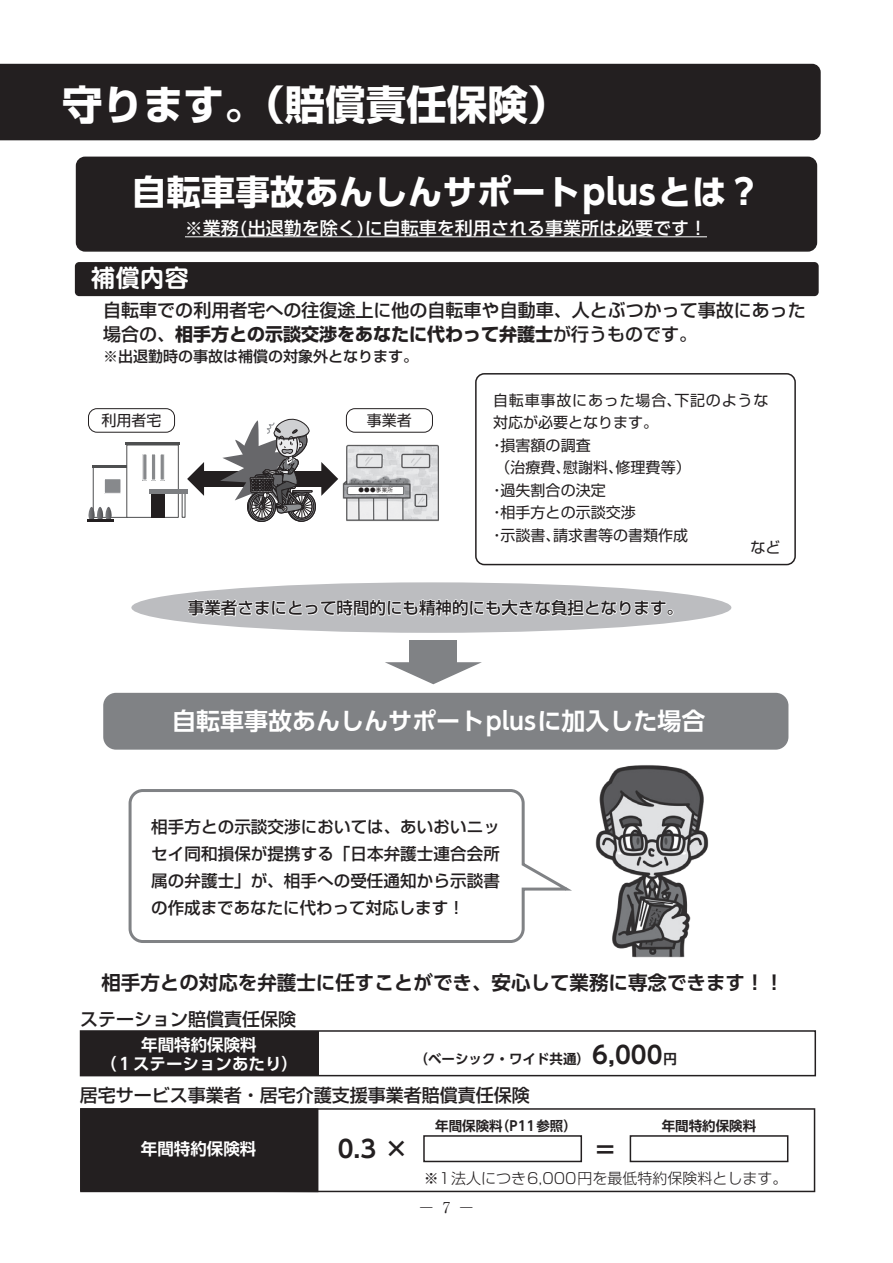
<style>
.page{position:relative;width:893px;height:1263px;background:#fff}
.page>*{position:absolute;margin:0;border:0;box-sizing:border-box;transform-origin:0 0}
.t1{font:700 40.5px "Shin Go Pro";color:#fff}
.t2{font:700 34.5px "UD Shin Go Pro";color:#fff}
.t3{font:700 24px "UD Shin Go Pro De";color:#fff}
.t4{font:700 24px "UD Shin Go Pro De";color:#231f20}
.t5{font:700 24px "Shin M Go Pro De";color:#fff}
.t6{font:700 19.5px "UD Shin Go Pro De";color:#231f20}
.t7{font:500 18px/24px "Shin Go Pro";color:#231f20}
.t8{font:500 18px "UD Shin Go Pro";color:#fff}
.t9{font:500 16.5px/27px "Shin Go Pro";color:#231f20;text-align:justify}
.t10{font:700 16.5px/19.5px "UD Shin Go Pro De";color:#fff;text-align:center}
.t11{font:15px "Shin Go Pro";color:#231f20}
.t12{font:300 15px "Shin Go Pro";color:#231f20}
.t13{font:500 15px "Shin Go Pro";color:#231f20}
.t14{font:15px "Shin Go Pro";letter-spacing:.055em;color:#231f20}
.t15{font:300 15px "Ryumin Pro";color:#231f20;scale:1.5 1}
.t16{font:700 13.5px "UD Shin Go Pro De";color:#231f20}
.t17{font:5.55px "Jun 201 Pro";color:#231f20}
.s1{font-weight:700}
.s2{font-size:24px}
</style>
<div class="page">
<div style="left:0;top:64px;width:821px;height:76px;background:#231f20"></div>
<div style="left:75px;top:262px;width:744px;height:34px;background:#231f20;border-radius:4px"></div>
<div style="left:77px;top:157px;width:739px;height:94px;background:#231f20;border-radius:9px"></div>
<div style="left:76px;top:157px;width:741px;height:95px;border:2px solid #231f20;border-radius:9px"></div>
<hr style="left:185px;top:236px;width:522px;height:1px;background:#fff">
<div style="left:80px;top:1030px;width:736px;height:46px;border:2px solid #231f20"></div>
<div style="left:81px;top:1031px;width:238px;height:45px;background:#231f20"></div>
<svg style="left:80px;top:1108px;width:735px;height:84px"></svg>
<div style="left:630px;top:1135px;width:158px;height:27px;border:2px solid #231f20"></div>
<div style="left:423px;top:1135px;width:159px;height:27px;border:2px solid #231f20"></div>
<div style="left:131px;top:582px;width:600px;height:51px;background:#bcbdc0;border-radius:50%"></div>
<div style="left:196px;top:471px;width:131px;height:15px;background:#231f20"></div>
<svg style="left:187px;top:462px;width:17px;height:34px"></svg>
<div style="left:409px;top:640px;width:48px;height:29px;background:#808285"></div>
<svg style="left:385px;top:662px;width:97px;height:22px"></svg>
<div style="left:93px;top:467px;width:39px;height:51px;border:1px solid #4e4f50"></div>
<div style="left:104px;top:479px;width:17px;height:14px;background:#87898c"></div>
<div style="left:104px;top:478px;width:17px;height:16px;border:1px solid #fff"></div>
<hr style="left:92px;top:465px;width:38px;height:3px;background:#4e4f50">
<div style="left:127px;top:445px;width:51px;height:72px;background:#fff"></div>
<div style="left:126px;top:445px;width:53px;height:73px;border:1px solid #4e4f50"></div>
<hr style="left:143px;top:454px;width:4px;height:26px;background:#87898c">
<div style="left:142px;top:454px;width:5px;height:26px;border:1px solid #fff"></div>
<div style="left:151px;top:454px;width:5px;height:26px;background:#87898c"></div>
<div style="left:151px;top:454px;width:5px;height:26px;border:1px solid #fff"></div>
<hr style="left:160px;top:454px;width:4px;height:26px;background:#87898c">
<div style="left:160px;top:454px;width:5px;height:26px;border:1px solid #fff"></div>
<div style="left:151px;top:491px;width:13px;height:27px;background:#231f20"></div>
<hr style="left:149px;top:490px;width:38px;height:4px;background:#7c7e81">
<hr style="left:125px;top:442px;width:55px;height:3px;background:#4e4f50">
<svg style="left:88px;top:507px;width:24px;height:12px"></svg>
<hr style="left:87px;top:519px;width:26px;height:2px;background:#231f20">
<img style="left:338px;top:430px;width:101px;height:92px">
<div style="left:349px;top:487px;width:54px;height:6px;background:#fff"></div>
<div style="left:88px;top:408px;width:87px;height:25px;border:1px solid #231f20;border-radius:9px"></div>
<div style="left:346px;top:408px;width:87px;height:25px;border:1px solid #231f20;border-radius:9px"></div>
<div style="left:475px;top:373px;width:321px;height:192px;border:2px solid #231f20;border-radius:9px"></div>
<svg style="left:187px;top:538px;width:487px;height:79px"></svg>
<img style="left:595px;top:765px;width:114px;height:193px">
<svg style="left:128px;top:789px;width:442px;height:154px"></svg>
<div style="left:103px;top:693px;width:685px;height:57px;background:#808285;border-radius:13px"></div>
<svg style="left:220px;top:418px;width:118px;height:104px"></svg>
<h1 class="t1" style="left:-19px;top:72px;width:589px">　　守ります。（賠償責任保険）</h1>
<h2 class="t2" style="left:132px;top:164px;width:631px">自転車事故あんしんサポートplusとは？</h2>
<p class="t8" style="left:185px;top:214px;width:523px">※業務(出退勤を除く)に自転車を利用される事業所は必要です！</p>
<h3 class="t5" style="left:91px;top:259px;width:99px">補償内容</h3>
<p class="t7" style="left:103px;top:296px;width:704px">自転車での利用者宅への往復途上に他の自転車や自動車、人とぶつかって事故にあった場合の、<span class="s1">相手方との示談交渉をあなたに代わって弁護士</span>が行うものです。</p>
<p class="t13" style="left:103px;top:344px;width:316px">※出退勤時の事故は補償の対象外となります。</p>
<p class="t11" style="left:102px;top:408px;width:61px">利用者宅</p>
<p class="t11" style="left:367px;top:408px;width:47px">事業者</p>
<p class="t17" style="left:358px;top:486px;width:36px">●●●事業所</p>
<p class="t14" style="left:493px;top:388px;width:277px">自転車事故にあった場合、下記のような</p>
<p class="t11" style="left:493px;top:410px;width:166px">対応が必要となります。</p>
<p class="t11" style="left:489px;top:433px;width:103px">・損害額の調査</p>
<p class="t11" style="left:496px;top:455px;width:196px">（治療費、慰謝料、修理費等）</p>
<p class="t11" style="left:489px;top:478px;width:118px">・過失割合の決定</p>
<p class="t11" style="left:489px;top:500px;width:148px">・相手方との示談交渉</p>
<p class="t11" style="left:489px;top:523px;width:200px">・示談書、請求書等の書類作成</p>
<p class="t11" style="left:751px;top:535px;width:32px">など</p>
<p class="t9" style="left:188px;top:592px;width:496px">事業者さまにとって時間的にも精神的にも大きな負担となります。</p>
<h3 class="t3" style="left:172px;top:702px;width:535px">自転車事故あんしんサポートplusに加入した場合</h3>
<p class="t9" style="left:151px;top:811px;width:350px">相手方との示談交渉においては、あいおいニッセイ同和損保が提携する「日本弁護士連合会所属の弁護士」が、相手への受任通知から示談書の作成まであなたに代わって対応します！</p>
<p class="t6" style="left:101px;top:967px;width:684px">相手方との対応を弁護士に任すことができ、安心して業務に専念できます！！</p>
<p class="t7" style="left:80px;top:1005px;width:217px">ステーション賠償責任保険</p>
<p class="t10" style="left:100px;top:1034px;width:199px">年間特約保険料<br>（１ステーションあたり）</p>
<p class="t16" style="left:414px;top:1048px;width:264px">（ベーシック・ワイド共通） <span class="s2">6,000</span>円</p>
<p class="t7" style="left:80px;top:1081px;width:452px">居宅サービス事業者・居宅介護支援事業者賠償責任保険</p>
<h3 class="t4" style="left:338px;top:1129px;width:72px">0.3 ×</h3>
<h3 class="t4" style="left:596px;top:1131px;width:20px">=</h3>
<p class="t16" style="left:435px;top:1115px;width:143px">年間保険料（P11参照）</p>
<p class="t16" style="left:662px;top:1115px;width:96px">年間特約保険料</p>
<p class="t10" style="left:141px;top:1138px;width:117px">年間特約保険料</p>
<p class="t12" style="left:424px;top:1166px;width:365px">※1法人につき6,000円を最低特約保険料とします。</p>
<p class="t15" style="left:415px;top:1195px;width:43px">－7－</p>
</div>
